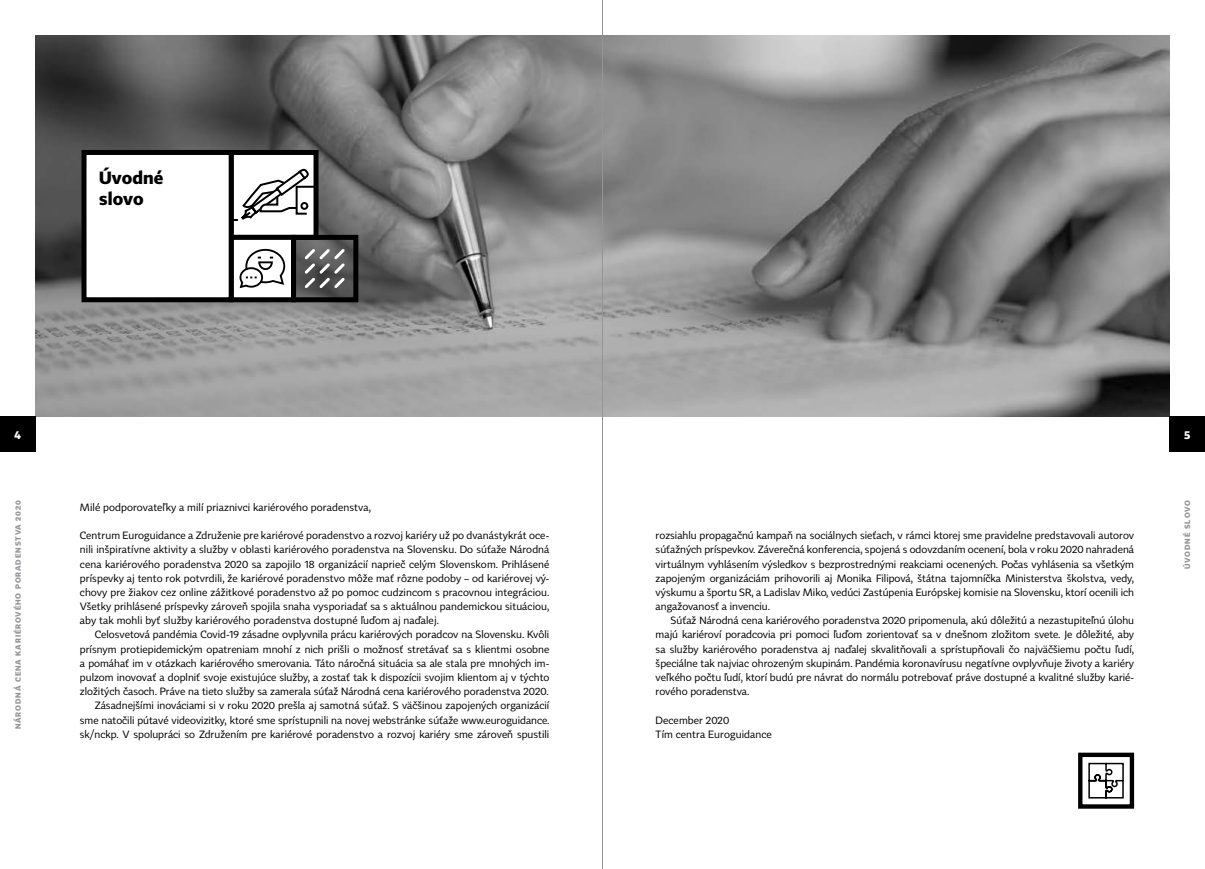
<style>
.page{position:relative;width:1205px;height:869px;background:#fff}
.page>*{position:absolute;margin:0;border:0;box-sizing:border-box;transform-origin:0 0}
.t1{font:700 17.5px/21px "Tabac Sans";color:#000}
.t2{font:700 11.25px "Tabac Sans";color:#fff}
.t3{font:10.38px/14.1px "Tabac Sans";color:#000;text-align:justify}
.t4{font:700 7.5px "Tabac Sans";letter-spacing:.12em;color:#939598}
</style>
<div class="page">
<img style="left:36px;top:35px;width:1133px;height:381px">
<div style="left:231px;top:152px;width:85px;height:85px;background:#fff"></div>
<div style="left:229px;top:150px;width:89px;height:90px;border:5px solid #000"></div>
<div style="left:231px;top:237px;width:62px;height:62px;background:#fff"></div>
<div style="left:229px;top:235px;width:67px;height:67px;border:5px solid #000"></div>
<div style="left:291px;top:235px;width:67px;height:67px;border:5px solid #000"></div>
<div style="left:84px;top:152px;width:147px;height:147px;background:#fff"></div>
<div style="left:81px;top:150px;width:153px;height:152px;border:5px solid #000"></div>
<svg style="left:305px;top:249px;width:40px;height:39px;background:#787878"></svg>
<svg style="left:239px;top:248px;width:47px;height:41px"></svg>
<svg style="left:229px;top:167px;width:89px;height:57px"></svg>
<div style="left:300px;top:202px;width:8px;height:8px;border:2px solid #000;border-radius:50%"></div>
<div style="left:1078px;top:752px;width:56px;height:56px;border:4px solid #000"></div>
<svg style="left:1088px;top:762px;width:36px;height:36px"></svg>
<div style="left:1169px;top:416px;width:36px;height:36px;background:#000"></div>
<div style="left:0;top:416px;width:35px;height:36px;background:#000"></div>
<hr style="left:602px;top:0;width:1px;height:868px;background:#939598">
<h1 class="t1" style="left:99px;top:167px;width:65px">Úvodné slovo</h1>
<p class="t2" style="left:14px;top:427px;width:8px">4</p>
<p class="t2" style="left:1184px;top:427px;width:8px">5</p>
<p class="t4" style="left:13px;top:729px;width:231px;rotate:-90deg">Národná cena kariérového poradenstva 2020</p>
<p class="t4" style="left:1183px;top:568px;width:70px;rotate:-90deg">Úvodné slovo</p>
<p class="t3" style="left:80px;top:500px;width:292px">Milé podporovateľky a milí priaznivci kariérového poradenstva,</p>
<p class="t3" style="left:80px;top:528px;width:471px">Centrum Euroguidance a Združenie pre kariérové poradenstvo a rozvoj kariéry už po dvanástykrát oce&shy;nili inšpiratívne aktivity a služby v oblasti kariérového poradenstva na Slovensku. Do súťaže Národná cena kariérového poradenstva 2020 sa zapojilo 18 organizácií naprieč celým Slovenskom. Prihlásené príspevky aj tento rok potvrdili, že kariérové poradenstvo môže mať rôzne podoby – od kariérovej vý&shy;chovy pre žiakov cez online zážitkové poradenstvo až po pomoc cudzincom s pracovnou integráciou.<br>Všetky prihlásené príspevky zároveň spojila snaha vysporiadať sa s aktuálnou pandemickou situáciou, aby tak mohli byť služby kariérového poradenstva dostupné ľuďom aj naďalej.</p>
<p class="t3" style="left:80px;top:627px;width:471px;text-align:right">Celosvetová pandémia Covid-19 zásadne ovplyvnila prácu kariérových poradcov na Slovensku. Kvôli prísnym protiepidemickým opatreniam mnohí z nich prišli o možnosť stretávať sa s klientmi osobne a pomáhať im v otázkach kariérového smerovania. Táto náročná situácia sa ale stala pre mnohých im&shy;pulzom inovovať a doplniť svoje existujúce služby, a zostať tak k dispozícii svojim klientom aj v týchto zložitých časoch. Práve na tieto služby sa zamerala súťaž Národná cena kariérového poradenstva 2020.<br>Zásadnejšími inováciami si v roku 2020 prešla aj samotná súťaž. S väčšinou zapojených organizácií sme natočili pútavé videovizitky, ktoré sme sprístupnili na novej webstránke súťaže www.euroguidance. sk/nckp. V spolupráci so Združením pre kariérové poradenstvo a rozvoj kariéry sme zároveň spustili</p>
<p class="t3" style="left:656px;top:528px;width:480px">rozsiahlu propagačnú kampaň na sociálnych sieťach, v rámci ktorej sme pravidelne predstavovali autorov súťažných príspevkov. Záverečná konferencia, spojená s odovzdaním ocenení, bola v roku 2020 nahradená virtuálnym vyhlásením výsledkov s bezprostrednými reakciami ocenených. Počas vyhlásenia sa všetkým zapojeným organizáciám prihovorili aj Monika Filipová, štátna tajomníčka Ministerstva školstva, vedy, výskumu a športu SR, a Ladislav Miko, vedúci Zastúpenia Európskej komisie na Slovensku, ktorí ocenili ich angažovanosť a invenciu.</p>
<p class="t3" style="left:656px;top:613px;width:480px;text-indent:15px">Súťaž Národná cena kariérového poradenstva 2020 pripomenula, akú dôležitú a nezastupiteľnú úlohu majú kariéroví poradcovia pri pomoci ľuďom zorientovať sa v dnešnom zložitom svete. Je dôležité, aby sa služby kariérového poradenstva aj naďalej skvalitňovali a sprístupňovali čo najväčšiemu počtu ľudí, špeciálne tak najviac ohrozeným skupinám. Pandémia koronavírusu negatívne ovplyvňuje životy a kariéry veľkého počtu ľudí, ktorí budú pre návrat do normálu potrebovať práve dostupné a kvalitné služby karié&shy;rového poradenstva.</p>
<p class="t3" style="left:656px;top:712px;width:118px">December 2020<br>Tím centra Euroguidance</p>
</div>
